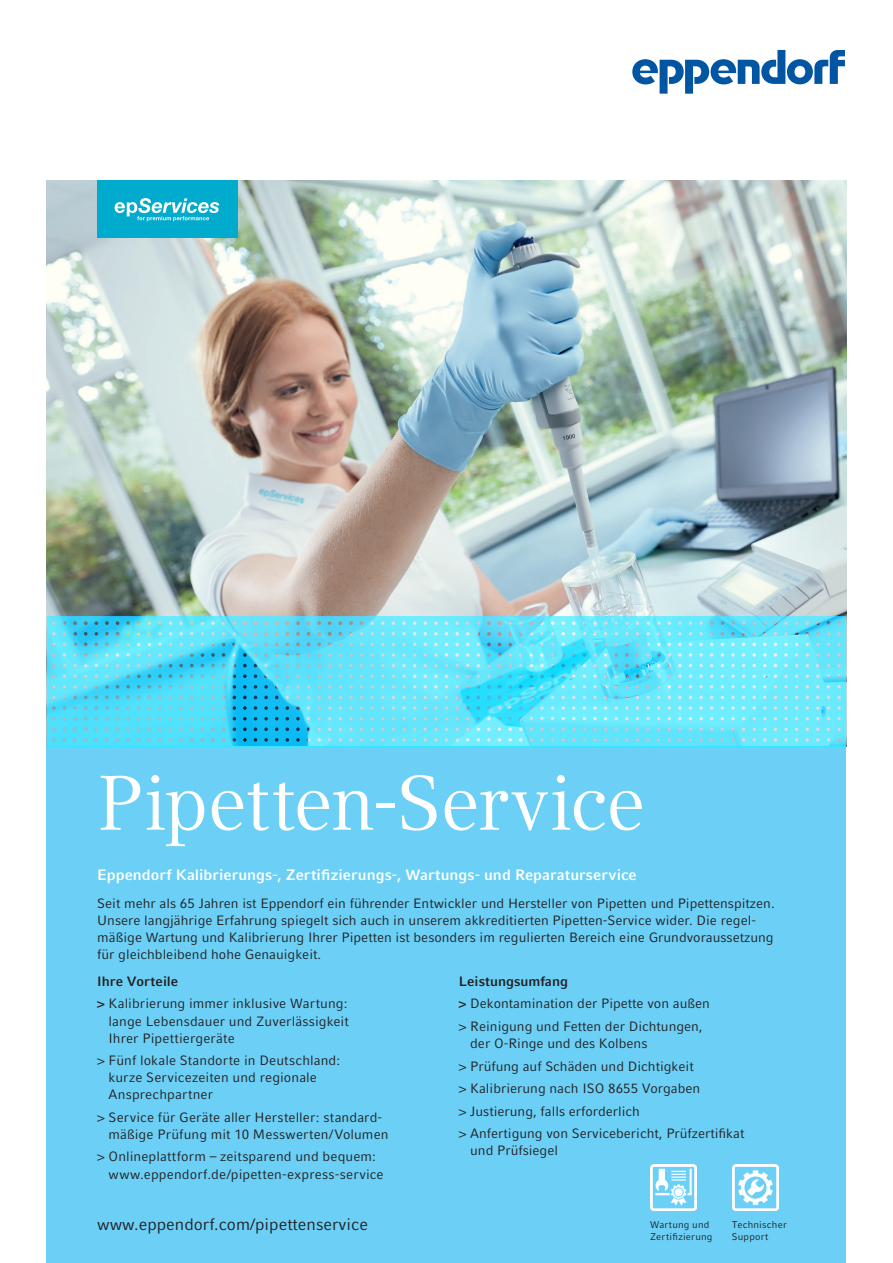
<style>
.page{position:relative;width:893px;height:1263px;background:#fff}
.page>*{position:absolute;margin:0;border:0;box-sizing:border-box;transform-origin:0 0}
.t1{font:76.5px "Compatil Textfor Eppendorf";letter-spacing:-.015em;color:#fff}
.t2{font:16.5px "Compatil Factfor Eppendorf";color:#231f20}
.t3{font:700 15px "Compatil Factfor Eppendorf";letter-spacing:.005em;color:#fff}
.t4{font:13.5px/17.1px "Compatil Factfor Eppendorf";color:#231f20}
.t5{font:9.75px/12px "Compatil Factfor Eppendorf";letter-spacing:.02em;color:#231f20}
.s1{font-weight:700}
</style>
<div class="page">
<img style="left:47px;top:180px;width:799px;height:436px">
<div style="left:47px;top:747px;width:799px;height:516px;background:#6bcff6"></div>
<svg style="left:632px;top:50px;width:213px;height:44px"></svg>
<img style="left:732px;top:1164px;width:46px;height:46px">
<img style="left:650px;top:1164px;width:46px;height:46px">
<div style="left:98px;top:180px;width:140px;height:58px;background:#00abcd"></div>
<svg style="left:115px;top:198px;width:104px;height:23px"></svg>
<svg style="left:47px;top:616px;width:799px;height:131px;background:#61e0f7"></svg>
<h1 class="t1" style="left:97px;top:759px;width:550px">Pipetten-Service</h1>
<p class="t3" style="left:97px;top:866px;width:541px">Eppendorf Kalibrierungs-, Zertifizierungs-, Wartungs- und Reparaturservice</p>
<p class="t4" style="left:97px;top:895px;width:679px">Seit mehr als 65 Jahren ist Eppendorf ein führender Entwickler und Hersteller von Pipetten und Pipettenspitzen.<br>Unsere langjährige Erfahrung spiegelt sich auch in unserem akkreditierten Pipetten-Service wider. Die regel&shy;mäßige Wartung und Kalibrierung Ihrer Pipetten ist besonders im regulierten Bereich eine Grundvoraussetzung für gleichbleibend hohe Genauigkeit.</p>
<p class="t4" style="left:97px;top:970px;width:252px;line-height:22.5px"><span class="s1">Ihre Vorteile<br>&gt;</span> Kalibrierung immer inklusive Wartung:</p>
<p class="t4" style="left:109px;top:1012px;width:242px">lange Lebensdauer und Zuverlässigkeit<br>Ihrer Pipettiergeräte</p>
<p class="t4" style="left:109px;top:1052px;width:233px;text-indent:-11px">&gt; Fünf lokale Standorte in Deutschland: kurze Servicezeiten und regionale<br>Ansprechpartner</p>
<p class="t4" style="left:109px;top:1109px;width:282px;text-indent:-11px">&gt; Service für Geräte aller Hersteller: standard&shy;mäßige Prüfung mit 10 Messwerten/Volumen</p>
<p class="t4" style="left:109px;top:1148px;width:277px;text-indent:-11px">&gt; Onlineplattform – zeitsparend und bequem: www.eppendorf.de/pipetten-express-service</p>
<p class="t4" style="left:459px;top:970px;width:252px;line-height:22.5px"><span class="s1">Leistungsumfang<br>&gt;</span> Dekontamination der Pipette von außen &gt; Reinigung und Fetten der Dichtungen,</p>
<p class="t4" style="left:459px;top:1032px;width:287px;line-height:22.5px;text-indent:11px">der O-Ringe und des Kolbens<br>&gt; Prüfung auf Schäden und Dichtigkeit<br>&gt; Kalibrierung nach ISO 8655 Vorgaben<br>&gt; Justierung, falls erforderlich<br>&gt; Anfertigung von Servicebericht, Prüfzertifikat</p>
<p class="t4" style="left:470px;top:1142px;width:89px">und Prüfsiegel</p>
<p class="t2" style="left:97px;top:1214px;width:272px">www.eppendorf.com/pipettenservice</p>
<p class="t5" style="left:650px;top:1218px;width:64px">Wartung und<br>Zertifizierung</p>
<p class="t5" style="left:732px;top:1218px;width:56px">Technischer<br>Support</p>
</div>
